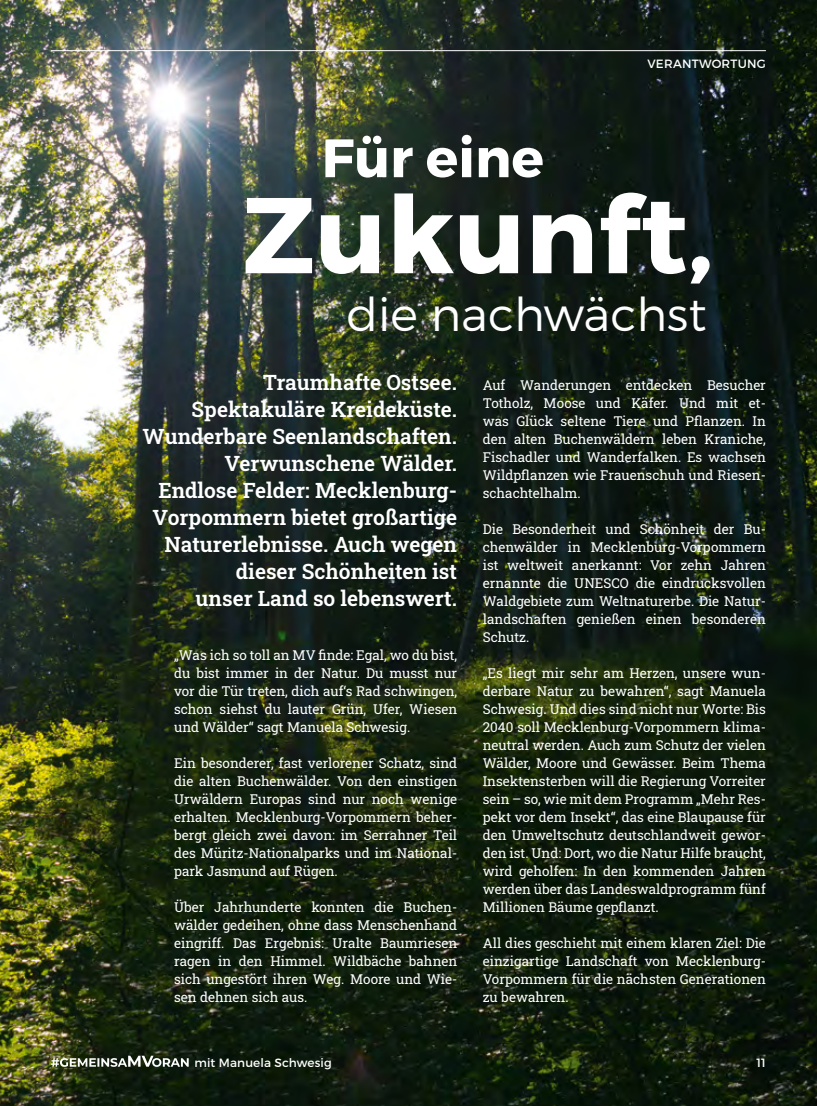
<style>
.page{position:relative;width:817px;height:1106px;background:#fff}
.page>*{position:absolute;margin:0;border:0;box-sizing:border-box;transform-origin:0 0}
.t1{font:700 107.4px "Montserrat";color:#fff}
.t2{font:700 54px "Montserrat";color:#fff}
.t3{font:300 46.5px "Montserrat";color:#fff}
.t4{font:600 21px/27px "Roboto Slab";color:#fff;text-align:right}
.t5{font:13.5px/18px "Roboto Slab";color:#fff;text-align:justify}
.t6{font:12px "Montserrat";letter-spacing:.01em;color:#fff}
</style>
<div class="page">
<img style="left:0;top:0;width:816px;height:1106px">
<svg style="left:51px;top:1055px;width:138px;height:11px"></svg>
<hr style="left:51px;top:50px;width:714px;height:1px;background:#fff">
<p class="t6" style="left:647px;top:56px;width:120px">VERANTWORTUNG</p>
<h2 class="t2" style="left:321px;top:124px;width:224px">Für eine</h2>
<h1 class="t1" style="left:242px;top:168px;width:472px">Zukunft,</h1>
<h3 class="t3" style="left:346px;top:286px;width:361px">die nachwächst</h3>
<p class="t4" style="left:142px;top:369px;width:316px">Traumhafte Ostsee.<br>Spektakuläre Kreideküste.<br>Wunderbare Seenlandschaften.<br>Verwunschene Wälder.<br>Endlose Felder: Mecklenburg-<br>Vorpommern bietet großartige<br>Naturerlebnisse. Auch wegen dieser Schönheiten ist<br>unser Land so lebenswert.</p>
<p class="t5" style="left:174px;top:646px;width:284px">„Was ich so toll an MV finde: Egal, wo du bist, du bist immer in der Natur. Du musst nur vor die Tür treten, dich auf‘s Rad schwingen, schon siehst du lauter Grün, Ufer, Wiesen und Wälder“ sagt Manuela Schwesig.</p>
<p class="t5" style="left:174px;top:754px;width:284px">Ein besonderer, fast verlorener Schatz, sind die alten Buchenwälder. Von den einstigen Urwäldern Europas sind nur noch wenige erhalten. Mecklenburg-Vorpommern beher&shy;bergt gleich zwei davon: im Serrahner Teil des Müritz-Nationalparks und im National&shy;park Jasmund auf Rügen.</p>
<p class="t5" style="left:174px;top:898px;width:284px;text-align:left">Über Jahrhunderte konnten die Buchen&shy;wälder gedeihen, ohne dass Menschenhand eingriff. Das Ergebnis: Uralte Baumriesen ragen in den Himmel. Wildbäche bahnen sich ungestört ihren Weg. Moore und Wie&shy;sen dehnen sich aus.</p>
<p class="t5" style="left:482px;top:376px;width:284px">Auf Wanderungen entdecken Besucher Totholz, Moose und Käfer. Und mit et&shy;was Glück seltene Tiere und Pflanzen. In den alten Buchenwäldern leben Kraniche, Fischadler und Wanderfalken. Es wachsen Wildpflanzen wie Frauenschuh und Riesen&shy;schachtelhalm.</p>
<p class="t5" style="left:482px;top:520px;width:284px">Die Besonderheit und Schönheit der Bu&shy;chenwälder in Mecklenburg-Vorpommern ist weltweit anerkannt: Vor zehn Jahren ernannte die UNESCO die eindrucksvollen Waldgebiete zum Weltnaturerbe. Die Natur&shy;landschaften genießen einen besonderen Schutz.</p>
<p class="t5" style="left:482px;top:664px;width:284px">„Es liegt mir sehr am Herzen, unsere wun&shy;derbare Natur zu bewahren“, sagt Manuela Schwesig. Und dies sind nicht nur Worte: Bis 2040 soll Mecklenburg-Vorpommern klima&shy;neutral werden. Auch zum Schutz der vielen Wälder, Moore und Gewässer. Beim Thema Insektensterben will die Regierung Vorreiter sein – so, wie mit dem Programm „Mehr Res&shy;pekt vor dem Insekt“, das eine Blaupause für den Umweltschutz deutschlandweit gewor&shy;den ist. Und: Dort, wo die Natur Hilfe braucht, wird geholfen: In den kommenden Jahren werden über das Landeswaldprogramm fünf Millionen Bäume gepflanzt.</p>
<p class="t5" style="left:482px;top:934px;width:284px">All dies geschieht mit einem klaren Ziel: Die einzigartige Landschaft von Mecklenburg-Vorpommern für die nächsten Generationen zu bewahren.</p>
<p class="t6" style="left:194px;top:1054px;width:139px">mit Manuela Schwesig</p>
<p class="t6" style="left:756px;top:1054px;width:11px">11</p>
</div>
